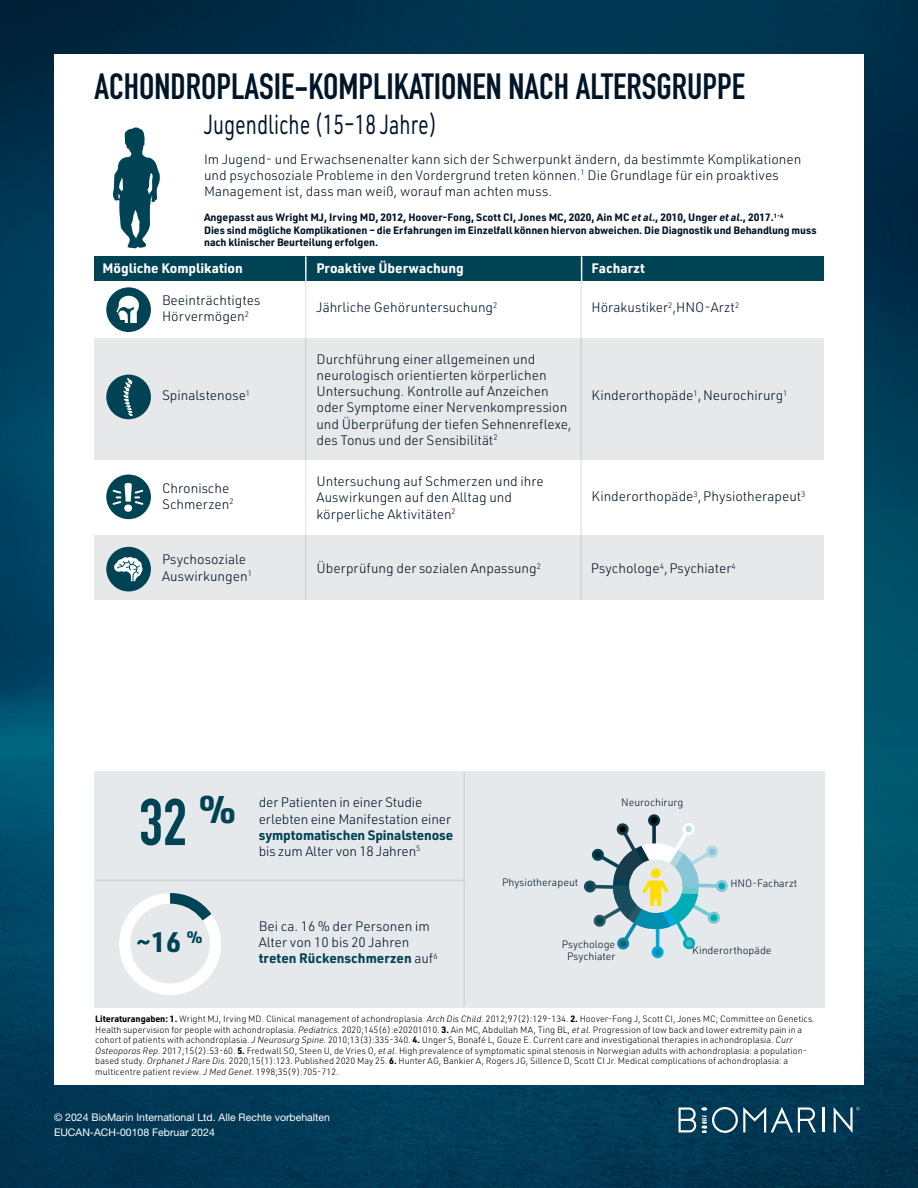
<style>
.page{position:relative;width:918px;height:1188px;background:#fff}
.page>*{position:absolute;margin:0;border:0;box-sizing:border-box;transform-origin:0 0}
.t1{font:700 64.8px "DIN Condensed";color:#004354}
.t2{font:700 36px "DIN Condensed";color:#001528}
.t3{font:700 27.75px "URWDIN";color:#004354}
.t4{font:27px "URWDIN";color:#001528;scale:.73 1}
.t5{font:300 13.5px/16.2px "URWDIN";color:#001528}
.t6{font:700 13.5px/16.2px "URWDIN";letter-spacing:-.01em;color:#004354}
.t7{font:700 13.5px "URWDIN";color:#fff}
.t8{font:700 10.5px/12.6px "URWDIN";letter-spacing:-.01em;color:#001528}
.t9{font:10.5px/15px "Helvetica Neue LT Pro";color:#fff}
.t10{font:300 10.5px/12px "URWDIN";color:#001528;text-align:center}
.t11{font:300 9px/10.5px "URWDIN";color:#000}
.s1{font-style:italic}
.s2{font-weight:300;color:#001528}
.s3{font-weight:700;color:#004354}
.s4{font-weight:700}
</style>
<div class="page">
<img style="left:0;top:0;width:918px;height:1188px">
<div style="left:54px;top:54px;width:810px;height:1030px;background:#fff"></div>
<hr style="left:823px;top:1107px;width:2px;height:25px;background:#fff">
<svg style="left:834px;top:1107px;width:26px;height:26px"></svg>
<svg style="left:679px;top:1107px;width:137px;height:26px;background:#3d687d"></svg>
<svg style="left:113px;top:127px;width:47px;height:122px"></svg>
<div style="left:94px;top:338px;width:730px;height:122px;background:#e6e8e9"></div>
<div style="left:94px;top:256px;width:730px;height:25px;background:#004354"></div>
<svg style="left:581px;top:256px;width:1px;height:15px"></svg>
<hr style="left:305px;top:256px;width:2px;height:25px;background:#fff">
<div style="left:94px;top:536px;width:730px;height:64px;background:#e6e8e9"></div>
<div style="left:106px;top:287px;width:45px;height:45px;background:#004354;border-radius:50%"></div>
<div style="left:106px;top:375px;width:45px;height:44px;background:#004354;border-radius:50%"></div>
<div style="left:106px;top:475px;width:45px;height:44px;background:#004354;border-radius:50%"></div>
<hr style="left:305px;top:271px;width:2px;height:329px;background:#001528">
<hr style="left:580px;top:271px;width:2px;height:329px;background:#001528">
<svg style="left:123px;top:378px;width:10px;height:38px"></svg>
<svg style="left:113px;top:483px;width:30px;height:29px"></svg>
<div style="left:106px;top:547px;width:45px;height:44px;background:#004354;border-radius:50%"></div>
<svg style="left:114px;top:557px;width:29px;height:24px"></svg>
<svg style="left:117px;top:296px;width:22px;height:27px"></svg>
<div style="left:94px;top:771px;width:731px;height:237px;background:#e6e9eb"></div>
<hr style="left:463px;top:771px;width:2px;height:236px;background:#001528">
<hr style="left:95px;top:880px;width:369px;height:1px;background:#001528">
<svg style="left:119px;top:893px;width:102px;height:102px"></svg>
<div style="left:130px;top:904px;width:80px;height:79px;background:#e6e9eb;border-radius:50%"></div>
<svg style="left:584px;top:814px;width:144px;height:144px"></svg>
<h2 class="t2" style="left:94px;top:63px;width:652px">ACHONDROPLASIE-KOMPLIKATIONEN NACH ALTERSGRUPPE</h2>
<h3 class="t4" style="left:204px;top:107px;width:321px">Jugendliche (15–18 Jahre)</h3>
<p class="t5" style="left:204px;top:150px;width:599px">Im Jugend- und Erwachsenenalter kann sich der Schwerpunkt ändern, da bestimmte Komplikationen und psychosoziale Probleme in den Vordergrund treten können.<sup>1</sup> Die Grundlage für ein proaktives<br>Management ist, dass man weiß, worauf man achten muss.</p>
<p class="t8" style="left:204px;top:211px;width:614px">Angepasst aus Wright MJ, Irving MD, 2012, Hoover-Fong, Scott CI, Jones MC, 2020, Ain MC <span class="s1">et al</span>., 2010, Unger <span class="s1">et al</span>., 2017.<sup>1-4<br></sup>Dies sind mögliche Komplikationen – die Erfahrungen im Einzelfall können hiervon abweichen. Die Diagnostik und Behandlung muss nach klinischer Beurteilung erfolgen.</p>
<p class="t7" style="left:103px;top:259px;width:142px">Mögliche Komplikation</p>
<p class="t7" style="left:316px;top:259px;width:149px">Proaktive Überwachung</p>
<p class="t7" style="left:592px;top:259px;width:55px">Facharzt</p>
<p class="t5" style="left:592px;top:299px;width:149px">Hörakustiker<sup>2</sup>,HNO-Arzt<sup>2</sup></p>
<p class="t5" style="left:162px;top:292px;width:100px">Beeinträchtigtes<br>Hörvermögen<sup>2</sup></p>
<p class="t5" style="left:316px;top:299px;width:182px">Jährliche Gehöruntersuchung<sup>2</sup></p>
<p class="t5" style="left:316px;top:351px;width:257px">Durchführung einer allgemeinen und neurologisch orientierten körperlichen Untersuchung. Kontrolle auf Anzeichen oder Symptome einer Nervenkompression und Überprüfung der tiefen Sehnenreflexe, des Tonus und der Sensibilität<sup>2</sup></p>
<p class="t5" style="left:162px;top:387px;width:90px">Spinalstenose<sup>1</sup></p>
<p class="t5" style="left:592px;top:387px;width:197px">Kinderorthopäde<sup>1</sup>,Neurochirurg<sup>1</sup></p>
<p class="t5" style="left:162px;top:479px;width:73px">Chronische<br>Schmerzen<sup>2</sup></p>
<p class="t5" style="left:162px;top:551px;width:91px">Psychosoziale<br>Auswirkungen<sup>1</sup></p>
<p class="t5" style="left:316px;top:473px;width:229px">Untersuchung auf Schmerzen und ihre<br>Auswirkungen auf den Alltag und körperliche Aktivitäten<sup>2</sup></p>
<p class="t5" style="left:316px;top:560px;width:226px">Überprüfung der sozialen Anpassung<sup>2</sup></p>
<p class="t5" style="left:592px;top:488px;width:215px">Kinderorthopäde<sup>3</sup>,Physiotherapeut<sup>3</sup></p>
<p class="t5" style="left:591px;top:560px;width:146px">Psychologe<sup>4</sup>,Psychiater<sup>4</sup></p>
<h1 class="t1" style="left:139px;top:779px;width:98px">32 <sup>%</sup></h1>
<p class="t5" style="left:259px;top:794px;width:194px">der Patienten in einer Studie erlebten eine Manifestation einer</p>
<p class="t6" style="left:259px;top:826px;width:196px">symptomatischen Spinalstenose <span class="s2">bis zum Alter von 18 Jahren</span><sup>5</sup></p>
<h3 class="t3" style="left:136px;top:923px;width:68px">~16 <sup>%</sup></h3>
<p class="t5" style="left:259px;top:917px;width:180px">Bei ca. 16 % der Personen im<br>Alter von 10 bis 20 Jahren <span class="s3">treten Rückenschmerzen</span> auf<sup>6</sup></p>
<p class="t10" style="left:621px;top:796px;width:64px">Neurochirurg</p>
<p class="t10" style="left:502px;top:876px;width:78px">Physiotherapeut</p>
<p class="t10" style="left:730px;top:877px;width:69px">HNO-Facharzt</p>
<p class="t10" style="left:562px;top:938px;width:55px">Psychologe<br>Psychiater</p>
<p class="t10" style="left:692px;top:944px;width:81px">Kinderorthopäde</p>
<p class="t11" style="left:95px;top:1014px;width:721px"><span class="s4">Literaturangaben: 1.</span> Wright MJ, Irving MD. Clinical management of achondroplasia. <span class="s1">Arch Dis Child</span>. 2012;97(2):129-134. <span class="s4">2.</span> Hoover-Fong J, Scott CI, Jones MC; Committee on Genetics.<br>Health supervision for people with achondroplasia. <span class="s1">Pediatrics</span>. 2020;145(6):e20201010. <span class="s4">3.</span> Ain MC, Abdullah MA, Ting BL, <span class="s1">et al</span>. Progression of low back and lower extremity pain in a cohort of patients with achondroplasia. <span class="s1">J Neurosurg Spine.</span> 2010;13(3):335-340. <span class="s4">4.</span> Unger S, Bonafé L, Gouze E. Current care and investigational therapies in achondroplasia. <span class="s1">Curr Osteoporos Rep</span>. 2017;15(2):53-60. <span class="s4">5.</span> Fredwall SO, Steen U, de Vries O, <span class="s1">et al</span>. High prevalence of symptomatic spinal stenosis in Norwegian adults with achondroplasia: a population&shy;based study. <span class="s1">Orphanet J Rare Dis.</span> 2020;15(1):123. Published 2020 May 25. <span class="s4">6.</span> Hunter AG, Bankier A, Rogers JG, Sillence D, Scott CI Jr. Medical complications of achondroplasia: a multicentre patient review. <span class="s1">J Med Genet</span>. 1998;35(9):705-712.</p>
<p class="t9" style="left:54px;top:1109px;width:278px">© 2024 BioMarin International Ltd. Alle Rechte vorbehalten<br>EUCAN-ACH-00108 Februar 2024</p>
</div>
